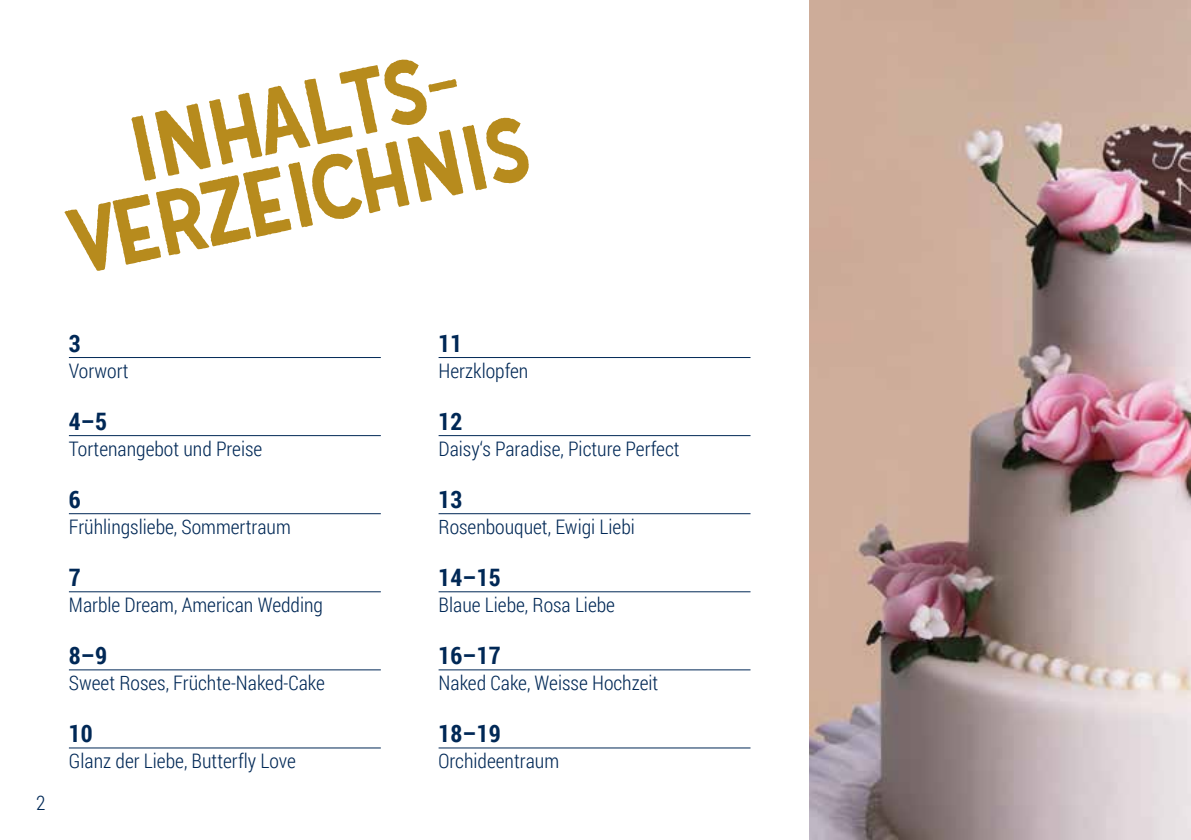
<style>
.page{position:relative;width:1191px;height:840px;background:#fff}
.page>*{position:absolute;margin:0;border:0;box-sizing:border-box;transform-origin:0 0}
.t1{font:90px/78px "Gutenberg Clean";color:#b78b1d;text-align:center}
.t2{font:700 24px "Roboto Condensed";color:#002856}
.t3{font:300 20px "Roboto Condensed";color:#002856}
</style>
<div class="page">
<hr style="left:438px;top:357px;width:312px;height:1px;background:#002856">
<hr style="left:438px;top:435px;width:312px;height:1px;background:#002856">
<hr style="left:438px;top:513px;width:312px;height:1px;background:#002856">
<hr style="left:438px;top:591px;width:312px;height:1px;background:#002856">
<hr style="left:438px;top:669px;width:312px;height:1px;background:#002856">
<hr style="left:438px;top:747px;width:312px;height:1px;background:#002856">
<hr style="left:69px;top:357px;width:312px;height:1px;background:#002856">
<hr style="left:69px;top:435px;width:312px;height:1px;background:#002856">
<hr style="left:69px;top:513px;width:312px;height:1px;background:#002856">
<hr style="left:69px;top:591px;width:312px;height:1px;background:#002856">
<hr style="left:69px;top:669px;width:312px;height:1px;background:#002856">
<hr style="left:69px;top:747px;width:312px;height:1px;background:#002856">
<img style="left:809px;top:0;width:382px;height:839px">
<h1 class="t1" style="left:45px;top:131px;width:471px;rotate:-12deg">Inhalts&shy;verzeichnis</h1>
<p class="t3" style="left:36px;top:788px;width:11px">2</p>
<p class="t2" style="left:69px;top:326px;width:13px">3</p>
<p class="t3" style="left:69px;top:356px;width:61px">Vorwort</p>
<p class="t2" style="left:69px;top:404px;width:40px">4–5</p>
<p class="t3" style="left:69px;top:434px;width:195px">Tortenangebot und Preise</p>
<p class="t2" style="left:69px;top:482px;width:13px">6</p>
<p class="t3" style="left:69px;top:512px;width:223px">Frühlingsliebe, Sommertraum</p>
<p class="t2" style="left:69px;top:560px;width:13px">7</p>
<p class="t3" style="left:69px;top:590px;width:256px">Marble Dream, American Wedding</p>
<p class="t2" style="left:69px;top:638px;width:40px">8–9</p>
<p class="t3" style="left:69px;top:668px;width:257px">Sweet Roses, Früchte-Naked-Cake</p>
<p class="t2" style="left:69px;top:716px;width:25px">10</p>
<p class="t3" style="left:69px;top:746px;width:228px">Glanz der Liebe, Butterfly Love</p>
<p class="t2" style="left:438px;top:326px;width:25px">11</p>
<p class="t3" style="left:438px;top:356px;width:91px">Herzklopfen</p>
<p class="t2" style="left:438px;top:404px;width:25px">12</p>
<p class="t3" style="left:438px;top:434px;width:242px">Daisy‘s Paradise, Picture Perfect</p>
<p class="t2" style="left:438px;top:482px;width:25px">13</p>
<p class="t3" style="left:438px;top:512px;width:198px">Rosenbouquet, Ewigi Liebi</p>
<p class="t2" style="left:438px;top:560px;width:64px">14–15</p>
<p class="t3" style="left:438px;top:590px;width:178px">Blaue Liebe, Rosa Liebe</p>
<p class="t2" style="left:438px;top:638px;width:64px">16–17</p>
<p class="t3" style="left:438px;top:668px;width:221px">Naked Cake, Weisse Hochzeit</p>
<p class="t2" style="left:438px;top:716px;width:64px">18–19</p>
<p class="t3" style="left:438px;top:746px;width:122px">Orchideentraum</p>
</div>
